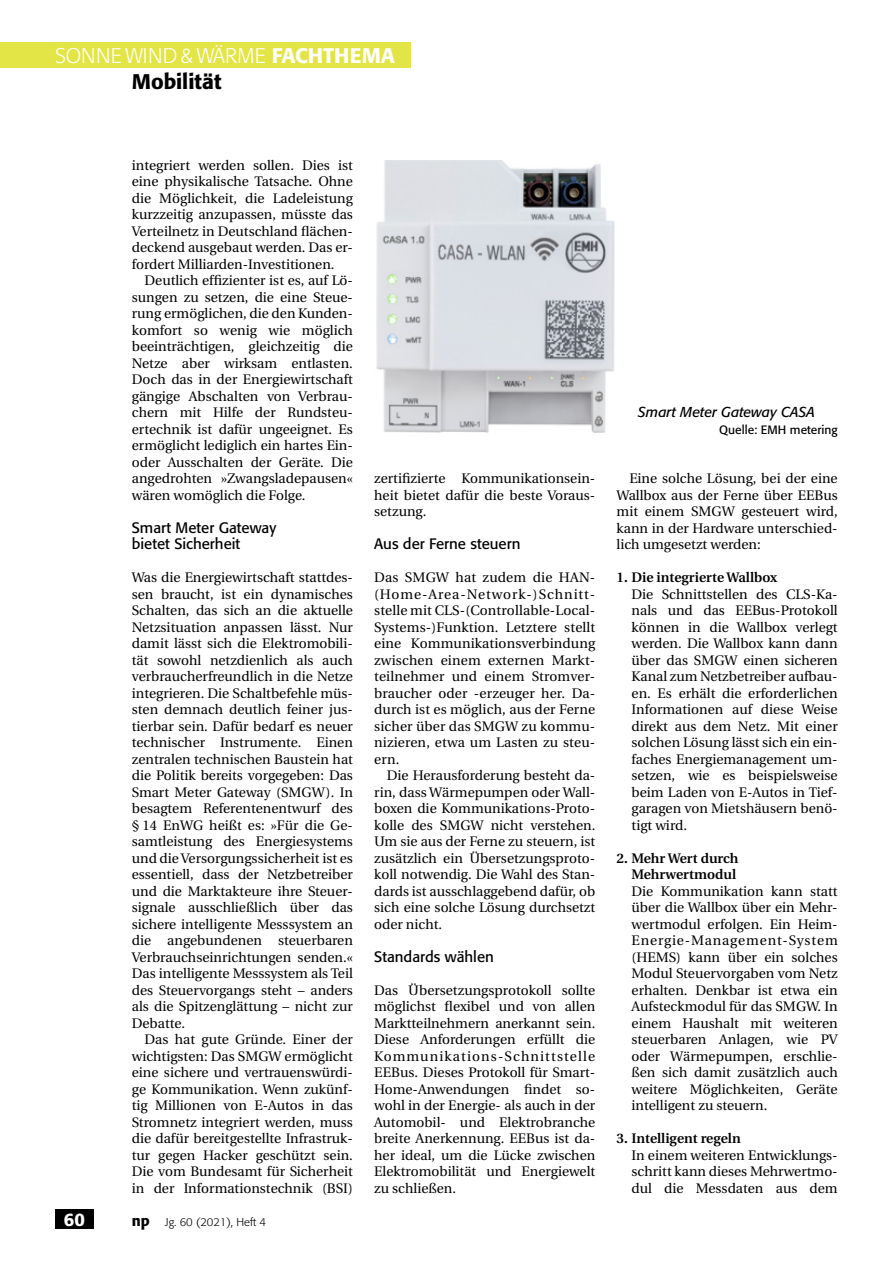
<style>
.page{position:relative;width:893px;height:1263px;background:#fff}
.page>*{position:absolute;margin:0;border:0;box-sizing:border-box;transform-origin:0 0}
.t1{font:300 21px/25.5px "Formata";letter-spacing:.02em;color:#fff}
.t2{font:500 18px "Formata";color:#fff}
.Zwischenüberschrift{font:15px/16.5px "Formata";color:#000}
.Bildunterschrift{font:italic 14.25px "Formata";color:#000}
.Fließtext_FB{font:13.8px/16.5px "Utopia";color:#000;text-align:justify}
.Fließtext_FB_ohne_Ei{font:13.8px/16.5px "Utopia";color:#000;text-align:justify}
.t3{font:600 13.8px/16.5px "Utopia";color:#000;text-align:right}
.Bildunterschrift-2{font:12px "Formata";color:#000}
.t4{font:300 11.25px "Formata";color:#000}
.s1{font-weight:500}
.s2{font-weight:500;color:#000}
.s3{font-weight:500;font-size:15px}
</style>
<div class="page">
<div style="left:55px;top:1210px;width:39px;height:19px;background:#000"></div>
<div style="left:0;top:43px;width:411px;height:25px;background:#e2e545"></div>
<img style="left:376px;top:160px;width:239px;height:273px">
<h1 class="t1" style="left:132px;top:44px;width:265px;text-indent:-77px">SONNE WIND &amp; WÄRME <span class="s1">FACHTHEMA<br></span><span class="s2">Mobilität</span></h1>
<h2 class="t2" style="left:64px;top:1208px;width:23px">60</h2>
<p class="Fließtext_FB_ohne_Ei" style="left:132px;top:157px;width:223px">integriert werden sollen. Dies ist eine physikalische Tatsache. Ohne die Möglichkeit, die Ladeleistung kurzzeitig anzupassen, müsste das Verteilnetz in Deutschland flächen&shy;deckend ausgebaut werden. Das er&shy;fordert Milliarden-Investitionen.</p>
<p class="Fließtext_FB" style="left:132px;top:272px;width:223px;text-indent:13px">Deutlich effizienter ist es, auf Lö&shy;sungen zu setzen, die eine Steue&shy;rung ermöglichen, die den Kunden&shy;komfort so wenig wie möglich beeinträchtigen, gleichzeitig die Netze aber wirksam entlasten.<br>Doch das in der Energiewirtschaft gängige Abschalten von Verbrau&shy;chern mit Hilfe der Rundsteu&shy;ertechnik ist dafür ungeeignet. Es ermöglicht lediglich ein hartes Ein&shy;oder Ausschalten der Geräte. Die angedrohten »Zwangsladepausen« wären womöglich die Folge.</p>
<p class="Zwischenüberschrift" style="left:132px;top:519px;width:146px">Smart Meter Gateway bietet Sicherheit</p>
<p class="Fließtext_FB_ohne_Ei" style="left:132px;top:569px;width:223px;text-align:left">Was die Energiewirtschaft stattdes&shy;sen braucht, ist ein dynamisches Schalten, das sich an die aktuelle Netzsituation anpassen lässt. Nur damit lässt sich die Elektromobili&shy;tät sowohl netzdienlich als auch verbraucherfreundlich in die Netze integrieren. Die Schaltbefehle müs&shy;sten demnach deutlich feiner jus&shy;tierbar sein. Dafür bedarf es neuer technischer Instrumente. Einen zentralen technischen Baustein hat die Politik bereits vorgegeben: Das Smart Meter Gateway (SMGW). In besagtem Referentenentwurf des § 14 EnWG heißt es: »Für die Ge&shy;samtleistung des Energiesystems und die Versorgungssicherheit ist es essentiell, dass der Netzbetreiber und die Marktakteure ihre Steuer&shy;signale ausschließlich über das sichere intelligente Messsystem an die angebundenen steuerbaren Verbrauchseinrichtungen senden.« Das intelligente Messsystem als Teil des Steuervorgangs steht – anders als die Spitzenglättung – nicht zur Debatte.</p>
<p class="Fließtext_FB" style="left:132px;top:1031px;width:223px;text-indent:13px">Das hat gute Gründe. Einer der wichtigsten: Das SMGW ermöglicht eine sichere und vertrauenswürdi&shy;ge Kommunikation. Wenn zukünf&shy;tig Millionen von E-Autos in das Stromnetz integriert werden, muss die dafür bereitgestellte Infrastruk&shy;tur gegen Hacker geschützt sein.<br>Die vom Bundesamt für Sicherheit in der Informationstechnik (BSI)</p>
<p class="t4" style="left:132px;top:1215px;width:136px"><span class="s3">np</span> Jg. 60 (2021), Heft 4</p>
<p class="Fließtext_FB" style="left:374px;top:470px;width:223px">zertifizierte Kommunikationsein&shy;heit bietet dafür die beste Voraus&shy;setzung.</p>
<p class="Zwischenüberschrift" style="left:374px;top:535px;width:148px">Aus der Ferne steuern</p>
<p class="Fließtext_FB_ohne_Ei" style="left:374px;top:569px;width:223px">Das SMGW hat zudem die HAN-(Home-Area-Network-)Schnitt&shy;stelle mit CLS-(Controllable-Local-Systems-)Funktion. Letztere stellt eine Kommunikationsverbindung zwischen einem externen Markt&shy;teilnehmer und einem Stromver&shy;braucher oder -erzeuger her. Da&shy;durch ist es möglich, aus der Ferne sicher über das SMGW zu kommu&shy;nizieren, etwa um Lasten zu steu&shy;ern.</p>
<p class="Fließtext_FB" style="left:374px;top:767px;width:223px;text-indent:13px">Die Herausforderung besteht da&shy;rin, dass Wärmepumpen oder Wall&shy;boxen die Kommunikations-Proto&shy;kolle des SMGW nicht verstehen.<br>Um sie aus der Ferne zu steuern, ist zusätzlich ein Übersetzungsproto&shy;koll notwendig. Die Wahl des Stan&shy;dards ist ausschlaggebend dafür, ob sich eine solche Lösung durchsetzt oder nicht.</p>
<p class="Zwischenüberschrift" style="left:374px;top:948px;width:121px">Standards wählen</p>
<p class="Fließtext_FB_ohne_Ei" style="left:374px;top:982px;width:223px">Das Übersetzungsprotokoll sollte möglichst flexibel und von allen Marktteilnehmern anerkannt sein.<br>Diese Anforderungen erfüllt die Kommunikations-Schnittstelle EEBus. Dieses Protokoll für Smart-Home-Anwendungen findet so&shy;wohl in der Energie- als auch in der Automobil- und Elektrobranche breite Anerkennung. EEBus ist da&shy;her ideal, um die Lücke zwischen Elektromobilität und Energiewelt zu schließen.</p>
<p class="Bildunterschrift" style="left:638px;top:404px;width:179px">Smart Meter Gateway CASA</p>
<p class="Bildunterschrift-2" style="left:719px;top:422px;width:120px">Quelle: EMH metering</p>
<p class="Fließtext_FB" style="left:617px;top:470px;width:223px;text-indent:13px">Eine solche Lösung, bei der eine Wallbox aus der Ferne über EEBus mit einem SMGW gesteuert wird, kann in der Hardware unterschied&shy;lich umgesetzt werden:</p>
<p class="t3" style="left:617px;top:569px;width:162px">1. Die integrierte Wallbox</p>
<p class="Fließtext_FB" style="left:632px;top:586px;width:208px">Die Schnittstellen des CLS-Ka&shy;nals und das EEBus-Protokoll können in die Wallbox verlegt werden. Die Wallbox kann dann über das SMGW einen sicheren Kanal zum Netzbetreiber aufbau&shy;en. Es erhält die erforderlichen Informationen auf diese Weise direkt aus dem Netz. Mit einer solchen Lösung lässt sich ein ein&shy;faches Energiemanagement um&shy;setzen, wie es beispielsweise beim Laden von E-Autos in Tief&shy;garagen von Mietshäusern benö&shy;tigt wird.</p>
<p class="t3" style="left:617px;top:850px;width:123px">2. Mehr Wert durch<br>Mehrwertmodul</p>
<p class="Fließtext_FB" style="left:632px;top:883px;width:208px">Die Kommunikation kann statt über die Wallbox über ein Mehr&shy;wertmodul erfolgen. Ein Heim-Energie-Management-System (HEMS) kann über ein solches Modul Steuervorgaben vom Netz erhalten. Denkbar ist etwa ein Aufsteckmodul für das SMGW. In einem Haushalt mit weiteren steuerbaren Anlagen, wie PV oder Wärmepumpen, erschlie&shy;ßen sich damit zusätzlich auch weitere Möglichkeiten, Geräte intelligent zu steuern.</p>
<p class="t3" style="left:617px;top:1130px;width:126px">3. Intelligent regeln</p>
<p class="Fließtext_FB" style="left:632px;top:1147px;width:208px">In einem weiteren Entwicklungs&shy;schritt kann dieses Mehrwertmo&shy;dul die Messdaten aus dem</p>
</div>
